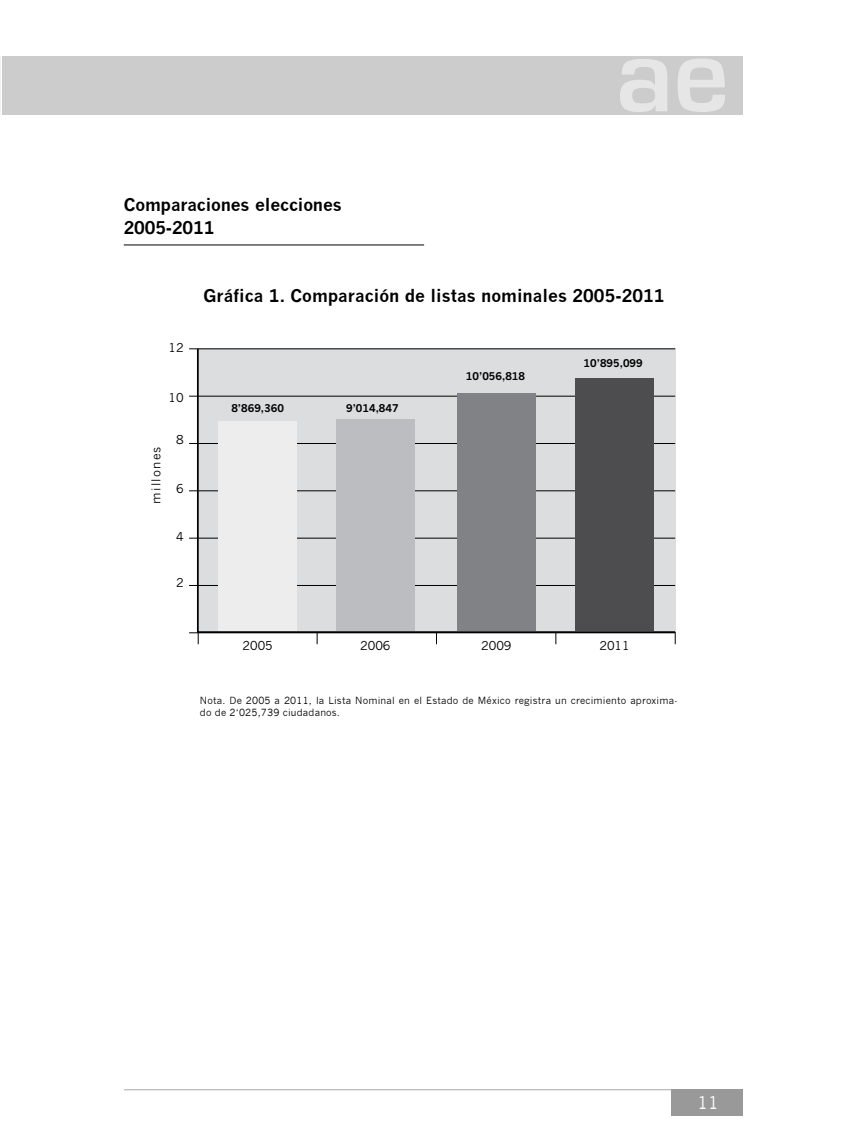
<style>
.page{position:relative;width:844px;height:1141px;background:#fff}
.page>*{position:absolute;margin:0;border:0;box-sizing:border-box;transform-origin:0 0}
.t1{font:700 17.15px/22.8px "News Gothic";color:#000}
.t2{font:17.15px "News Gothic";color:#fff}
.t3{font:12.08px "News Gothic";color:#000}
.t4{font:12.08px "News Gothic";letter-spacing:.1em;color:#000}
.t5{font:700 10.5px "News Gothic";color:#000}
.t6{font:9.62px/11.5px "News Gothic";letter-spacing:.02em;color:#000}
</style>
<div class="page">
<div style="left:2px;top:56px;width:740px;height:59px;background:#ccc"></div>
<svg style="left:620px;top:59px;width:47px;height:53px"></svg>
<svg style="left:678px;top:59px;width:46px;height:53px"></svg>
<hr style="left:124px;top:1089px;width:618px;height:1px;background:#a7a9ac">
<div style="left:671px;top:1090px;width:71px;height:26px;background:#999"></div>
<hr style="left:124px;top:245px;width:300px;height:1px;background:#000">
<hr style="left:189px;top:585px;width:486px;height:1px;background:#000">
<hr style="left:189px;top:538px;width:486px;height:1px;background:#000">
<hr style="left:189px;top:491px;width:486px;height:1px;background:#000">
<hr style="left:189px;top:443px;width:486px;height:1px;background:#000">
<hr style="left:189px;top:632px;width:486px;height:1px;background:#000">
<hr style="left:189px;top:396px;width:486px;height:1px;background:#000">
<hr style="left:189px;top:349px;width:486px;height:1px;background:#000">
<svg style="left:196px;top:348px;width:479px;height:286px;background:#d0d1d2"></svg>
<div style="left:218px;top:422px;width:79px;height:209px;background:#ededee"></div>
<div style="left:336px;top:419px;width:78px;height:212px;background:#bcbdc0"></div>
<div style="left:457px;top:394px;width:78px;height:237px;background:#808285"></div>
<div style="left:575px;top:379px;width:78px;height:252px;background:#4d4d4f"></div>
<h1 class="t1" style="left:124px;top:194px;width:219px">Comparaciones elecciones<br>2005-2011</h1>
<p class="t3" style="left:168px;top:341px;width:17px">12</p>
<p class="t3" style="left:168px;top:390px;width:17px">10</p>
<p class="t4" style="left:149px;top:504px;width:59px;rotate:-90deg">millones</p>
<p class="t3" style="left:176px;top:433px;width:9px">8</p>
<p class="t3" style="left:176px;top:482px;width:9px">6</p>
<p class="t3" style="left:176px;top:530px;width:9px">4</p>
<p class="t3" style="left:176px;top:576px;width:9px">2</p>
<h1 class="t1" style="left:203px;top:284px;width:462px">Gráfica 1. Comparación de listas nominales 2005-2011</h1>
<p class="t5" style="left:231px;top:402px;width:54px">8’869,360</p>
<p class="t5" style="left:346px;top:401px;width:54px">9’014,847</p>
<p class="t5" style="left:466px;top:370px;width:61px">10’056,818</p>
<p class="t5" style="left:583px;top:357px;width:61px">10’895,099</p>
<p class="t3" style="left:242px;top:639px;width:32px;rotate:-1deg">2005</p>
<p class="t3" style="left:360px;top:639px;width:32px">2006</p>
<p class="t3" style="left:481px;top:639px;width:32px">2009</p>
<p class="t3" style="left:599px;top:639px;width:32px">2011</p>
<p class="t6" style="left:200px;top:695px;width:479px">Nota. De 2005 a 2011, la Lista Nominal en el Estado de México registra un crecimiento aproxima&shy;do de 2‘025,739 ciudadanos.</p>
<h1 class="t2" style="left:697px;top:1093px;width:23px">11</h1>
</div>
